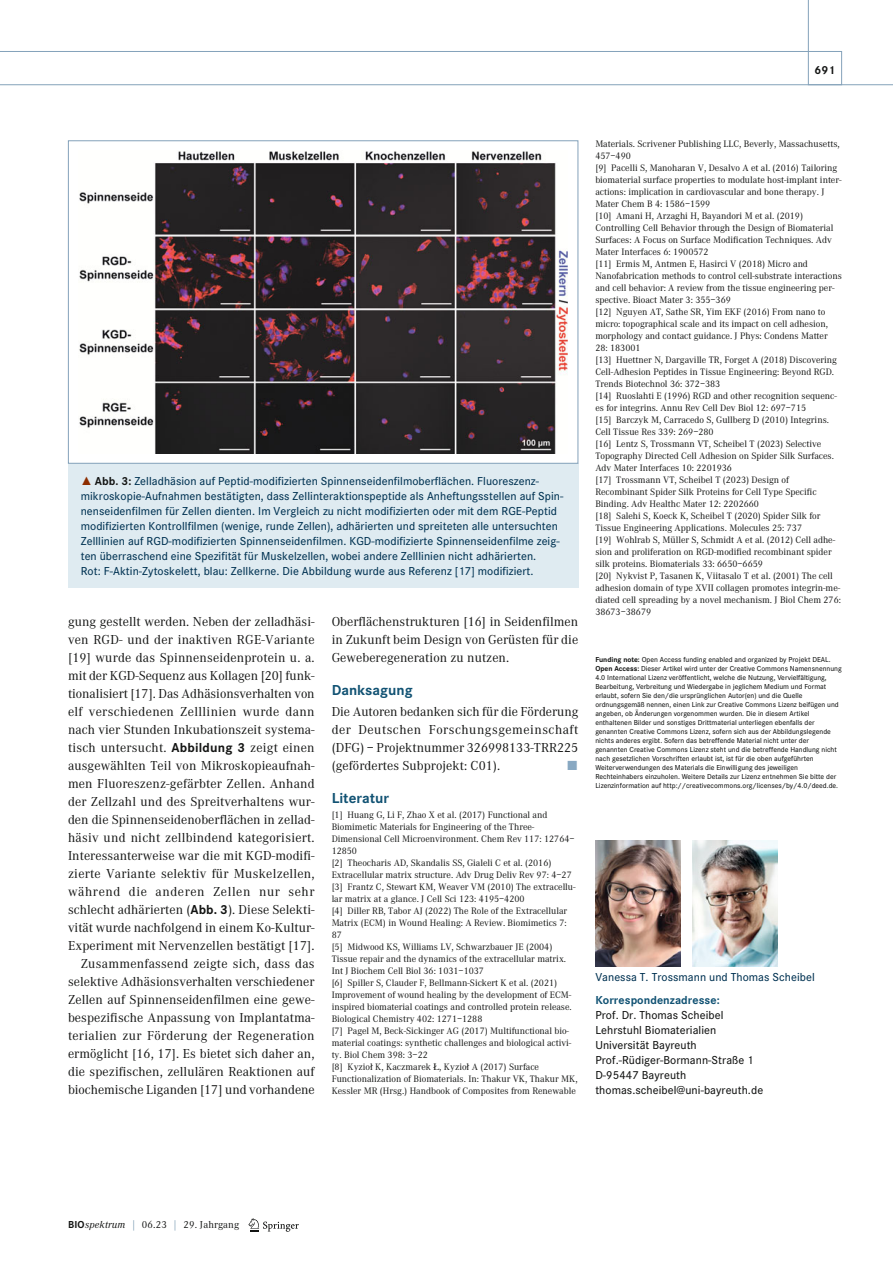
<style>
.page{position:relative;width:893px;height:1263px;background:#fff}
.page>*{position:absolute;margin:0;border:0;box-sizing:border-box;transform-origin:0 0}
.t1{font:700 15px "Corporate S";color:#115273}
.t2{font:13.5px/18px "Corporate A";letter-spacing:.005em;color:#131413;text-align:justify}
.t3{font:13.5px "The Sans Expert";color:#88a8c2}
.t4{font:500 12px/15px "Corporate S";letter-spacing:.005em;color:#003252}
.t5{font:500 12px/15px "Corporate S";letter-spacing:.005em;color:#131413}
.t6{font:700 12px "Corporate S";letter-spacing:.005em;color:#115273}
.t7{font:700 12px "Corporate S";color:#131413}
.t8{font:10.5px "Corporate A";letter-spacing:.015em;color:#131413}
.t9{font:9.75px/12px "Corporate A";color:#131413}
.t10{font:500 7.5px/9px "Corporate S";color:#131413}
.s1{font-family:"The Sans Expert";font-weight:400;color:#8d2d00}
.s2{font-weight:700;color:#131413}
.s3{font-family:"Corporate S";font-weight:700}
.s4{font-family:"Times"}
.s5{font-weight:700}
.s6{font-style:italic}
.s7{color:#658ba6}
</style>
<div class="page">
<svg style="left:248px;top:1218px;width:51px;height:14px"></svg>
<img style="left:595px;top:841px;width:85px;height:125px">
<img style="left:692px;top:841px;width:85px;height:125px">
<div style="left:68px;top:464px;width:510px;height:124px;background:#dfebf1"></div>
<img style="left:79px;top:151px;width:489px;height:302px">
<div style="left:68px;top:140px;width:510px;height:324px;border:1px solid #84a2ba"></div>
<svg style="left:0;top:0;width:893px;height:85px"></svg>
<p class="t7" style="left:814px;top:66px;width:22px">691</p>
<p class="t4" style="left:81px;top:475px;width:484px"><span class="s1">˚</span> <span class="s2">Abb. 3:</span> Zelladhäsion auf Peptid-modifizierten Spinnenseidenfilmoberflächen. Fluoreszenz&shy;mikroskopie-Aufnahmen bestätigten, dass Zellinteraktionspeptide als Anheftungsstellen auf Spin&shy;nenseidenfilmen für Zellen dienten. Im Vergleich zu nicht modifizierten oder mit dem RGE-Peptid modifizierten Kontrollfilmen (wenige, runde Zellen), adhärierten und spreiteten alle untersuchten Zelllinien auf RGD-modifizierten Spinnenseidenfilmen. KGD-modifizierte Spinnenseidenfilme zeig&shy;ten überraschend eine Spezifität für Muskelzellen, wobei andere Zelllinien nicht adhärierten.<br>Rot: F-Aktin-Zytoskelett, blau: Zellkerne. Die Abbildung wurde aus Referenz [17] modifiziert.</p>
<p class="t2" style="left:68px;top:614px;width:248px;text-align:right">gung gestellt werden. Neben der zelladhäsi&shy;ven RGD- und der inaktiven RGE-Variante [19] wurde das Spinnenseidenprotein u. a. mit der KGD-Sequenz aus Kollagen [20] funk&shy;tionalisiert [17]. Das Adhäsionsverhalten von elf verschiedenen Zelllinien wurde dann nach vier Stunden Inkubationszeit systema&shy;tisch untersucht. <span class="s3">Abbildung 3</span> zeigt einen ausgewählten Teil von Mikroskopieaufnah&shy;men Fluoreszenz-gefärbter Zellen. Anhand der Zellzahl und des Spreitverhaltens wur&shy;den die Spinnenseidenoberflächen in zellad&shy;häsiv und nicht zellbindend kategorisiert.<br>Interessanterweise war die mit KGD-modifi&shy;zierte Variante selektiv für Muskelzellen, während die anderen Zellen nur sehr schlecht adhärierten (<span class="s3">Abb. 3</span>). Diese Selekti&shy;vität wurde nachfolgend in einem Ko-Kultur-Experiment mit Nervenzellen bestätigt [17].<br>Zusammenfassend zeigte sich, dass das selektive Adhäsionsverhalten verschiedener Zellen auf Spinnenseidenfilmen eine gewe&shy;bespezifische Anpassung von Implantatma&shy;terialien zur Förderung der Regeneration ermöglicht [16, 17]. Es bietet sich daher an, die spezifischen, zellulären Reaktionen auf biochemische Liganden [17] und vorhandene</p>
<h2 class="t2" style="left:332px;top:614px;width:248px">Oberflächenstrukturen [16] in Seidenfilmen in Zukunft beim Design von Gerüsten für die Geweberegeneration zu nutzen.</h2>
<h1 class="t1" style="left:332px;top:685px;width:83px">Danksagung</h1>
<h2 class="t2" style="left:332px;top:704px;width:248px">Die Autoren bedanken sich für die Förderung der Deutschen Forschungsgemeinschaft (DFG) – Projektnummer 326998133-TRR225 (gefördertes Subprojekt: C01).</h2>
<h2 class="t3" style="left:566px;top:758px;width:13px">ó</h2>
<h1 class="t1" style="left:332px;top:793px;width:59px">Literatur</h1>
<p class="t9" style="left:332px;top:810px;width:247px">[1] Huang G, Li F, Zhao X et al. (2017) Functional and Biomimetic Materials for Engineering of the Three-Dimensional Cell Microenvironment. Chem Rev 117: 12764– 12850<br>[2] Theocharis AD, Skandalis SS, Gialeli C et al. (2016)<br>Extracellular matrix structure. Adv Drug Deliv Rev 97: 4–27 [3] Frantz C, Stewart KM, Weaver VM (2010) The extracellu&shy;lar matrix at a glance. J Cell Sci 123: 4195–4200<br>[4] Diller RB, Tabor AJ (2022) The Role of the Extracellular Matrix (ECM) in Wound Healing: A Review. Biomimetics 7:<br>87<br>[5] Midwood KS, Williams LV, Schwarzbauer JE (2004)<br>Tissue repair and the dynamics of the extracellular matrix.<br>Int J Biochem Cell Biol 36: 1031–1037<br>[6] Spiller S, Clauder F, Bellmann-Sickert K et al. (2021)<br>Improvement of wound healing by the development of ECM&shy;inspired biomaterial coatings and controlled protein release.<br>Biological Chemistry 402: 1271–1288<br>[7] Pagel M, Beck-Sickinger AG (2017) Multifunctional bio&shy;material coatings: synthetic challenges and biological activi&shy;ty. Biol Chem 398: 3–22<br>[8] Kyzio<span class="s4">ł</span> K, Kaczmarek <span class="s4">Ł</span>, Kyzio<span class="s4">ł</span> A (2017) Surface Functionalization of Biomaterials. In: Thakur VK, Thakur MK, Kessler MR (Hrsg.) Handbook of Composites from Renewable</p>
<p class="t9" style="left:595px;top:139px;width:248px">Materials. Scrivener Publishing LLC, Beverly, Massachusetts, 457–490<br>[9] Pacelli S, Manoharan V, Desalvo A et al. (2016) Tailoring biomaterial surface properties to modulate host-implant inter&shy;actions: implication in cardiovascular and bone therapy. J Mater Chem B 4: 1586–1599<br>[10] Amani H, Arzaghi H, Bayandori M et al. (2019)<br>Controlling Cell Behavior through the Design of Biomaterial Surfaces: A Focus on Surface Modification Techniques. Adv Mater Interfaces 6: 1900572<br>[11] Ermis M, Antmen E, Hasirci V (2018) Micro and Nanofabrication methods to control cell-substrate interactions and cell behavior: A review from the tissue engineering per&shy;spective. Bioact Mater 3: 355–369<br>[12] Nguyen AT, Sathe SR, Yim EKF (2016) From nano to micro: topographical scale and its impact on cell adhesion, morphology and contact guidance. J Phys: Condens Matter 28: 183001<br>[13] Huettner N, Dargaville TR, Forget A (2018) Discovering Cell-Adhesion Peptides in Tissue Engineering: Beyond RGD.<br>Trends Biotechnol 36: 372–383<br>[14] Ruoslahti E (1996) RGD and other recognition sequenc&shy;es for integrins. Annu Rev Cell Dev Biol 12: 697–715<br>[15] Barczyk M, Carracedo S, Gullberg D (2010) Integrins.<br>Cell Tissue Res 339: 269–280<br>[16] Lentz S, Trossmann VT, Scheibel T (2023) Selective Topography Directed Cell Adhesion on Spider Silk Surfaces.<br>Adv Mater Interfaces 10: 2201936<br>[17] Trossmann VT, Scheibel T (2023) Design of Recombinant Spider Silk Proteins for Cell Type Specific Binding. Adv Healthc Mater 12: 2202660<br>[18] Salehi S, Koeck K, Scheibel T (2020) Spider Silk for Tissue Engineering Applications. Molecules 25: 737<br>[19] Wohlrab S, Müller S, Schmidt A et al. (2012) Cell adhe&shy;sion and proliferation on RGD-modified recombinant spider silk proteins. Biomaterials 33: 6650–6659<br>[20] Nykvist P, Tasanen K, Viitasalo T et al. (2001) The cell adhesion domain of type XVII collagen promotes integrin-me&shy;diated cell spreading by a novel mechanism. J Biol Chem 276:<br>38673–38679</p>
<p class="t10" style="left:595px;top:656px;width:248px"><span class="s5">Funding note:</span> Open Access funding enabled and organized by Projekt DEAL.<br><span class="s5">Open Access:</span> Dieser Artikel wird unter der Creative Commons Namensnennung 4.0 International Lizenz veröffentlicht, welche die Nutzung, Vervielfältigung, Bearbeitung, Verbreitung und Wiedergabe in jeglichem Medium und Format erlaubt, sofern Sie den/die ursprünglichen Autor(en) und die Quelle ordnungsgemäß nennen, einen Link zur Creative Commons Lizenz beifügen und angeben, ob Änderungen vorgenommen wurden. Die in diesem Artikel enthaltenen Bilder und sonstiges Drittmaterial unterliegen ebenfalls der genannten Creative Commons Lizenz, sofern sich aus der Abbildungslegende nichts anderes ergibt. Sofern das betreffende Material nicht unter der genannten Creative Commons Lizenz steht und die betreffende Handlung nicht nach gesetzlichen Vorschriften erlaubt ist, ist für die oben aufgeführten Weiterverwendungen des Materials die Einwilligung des jeweiligen Rechteinhabers einzuholen. Weitere Details zur Lizenz entnehmen Sie bitte der Lizenzinformation auf http://creativecommons.org/licenses/by/4.0/deed.de.</p>
<p class="t4" style="left:595px;top:971px;width:221px">Vanessa T. Trossmann und Thomas Scheibel</p>
<p class="t6" style="left:595px;top:996px;width:126px">Korrespondenzadresse:</p>
<p class="t5" style="left:595px;top:1009px;width:169px">Prof. Dr. Thomas Scheibel<br>Lehrstuhl Biomaterialien<br>Universität Bayreuth<br>Prof.-Rüdiger-Bormann-Straße 1<br>D-95447 Bayreuth thomas.scheibel@uni-bayreuth.de</p>
<p class="t8" style="left:68px;top:1221px;width:173px"><span class="s3">BIO</span><span class="s6">spektrum</span> <span class="s7">|</span> 06.23 <span class="s7">|</span> 29. Jahrgang</p>
</div>
